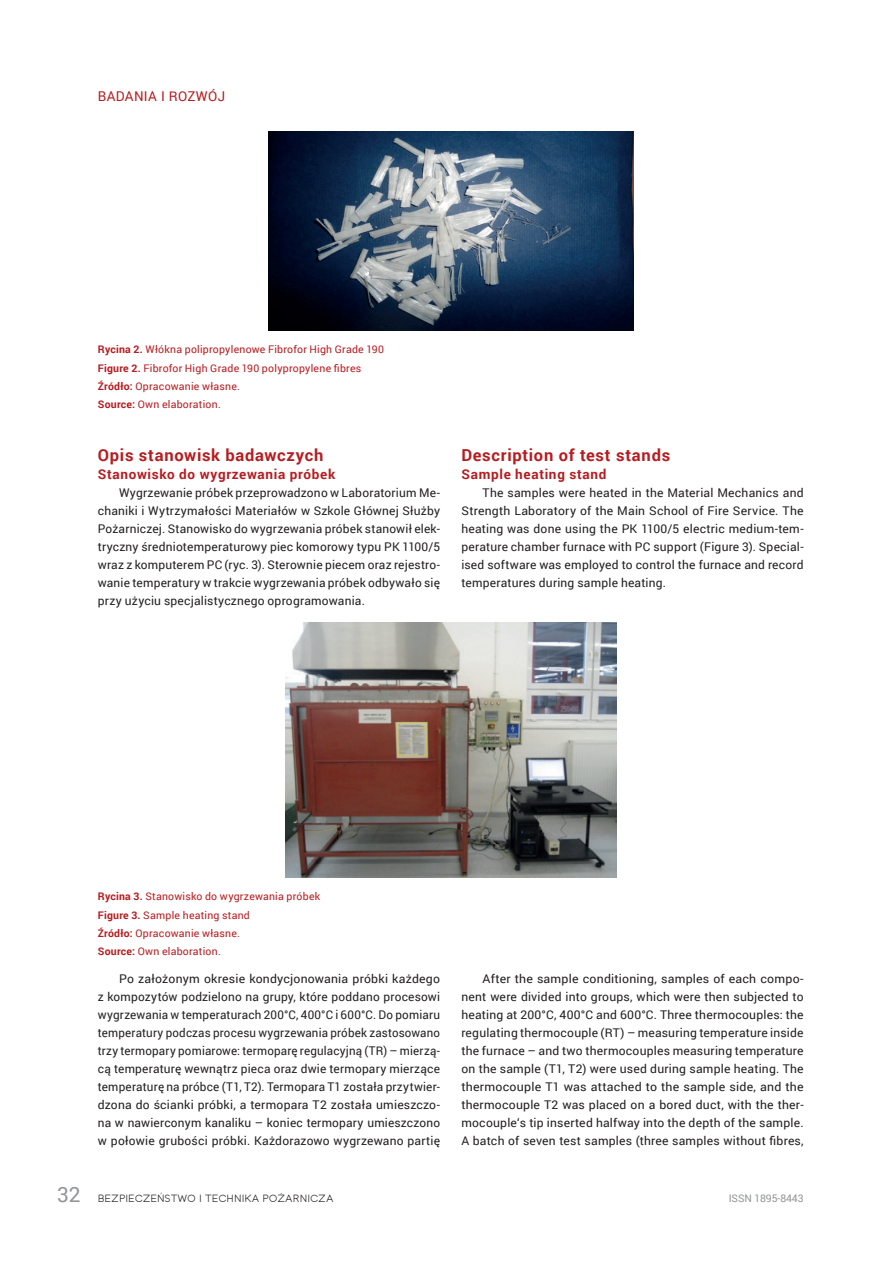
<style>
.page{position:relative;width:893px;height:1263px;background:#fff}
.page>*{position:absolute;margin:0;border:0;box-sizing:border-box;transform-origin:0 0}
.t1{font:21px "Roboto";color:#939598}
.t2{font:700 16.5px "Roboto";letter-spacing:.045em;color:#b61c20}
.t3{font:700 13.5px "Roboto";letter-spacing:.05em;color:#b61c20}
.t4{font:13.5px "Roboto";letter-spacing:.025em;color:#b61c20}
.t5{font:12px/18px "Roboto";letter-spacing:.02em;color:#231f20;text-align:justify}
.t6{font:10.5px/18.3px "Roboto";letter-spacing:.025em;color:#b61c20}
.t7{font:10.5px "Toma Sans";color:#231f20}
.t8{font:10.5px "Roboto";letter-spacing:-.01em;color:#939598}
.s1{font-weight:700}
</style>
<div class="page">
<img style="left:268px;top:132px;width:365px;height:199px">
<img style="left:285px;top:623px;width:331px;height:255px">
<p class="t4" style="left:98px;top:86px;width:129px">BADANIA I ROZWÓJ</p>
<p class="t6" style="left:98px;top:340px;width:288px"><span class="s1">Rycina 2.</span> Włókna polipropylenowe Fibrofor High Grade 190<br><span class="s1">Figure 2.</span> Fibrofor High Grade 190 polypropylene fibres <span class="s1">Źródło:</span> Opracowanie własne.<br><span class="s1">Source:</span> Own elaboration.</p>
<h2 class="t2" style="left:98px;top:443px;width:227px">Opis stanowisk badawczych</h2>
<p class="t3" style="left:98px;top:464px;width:239px">Stanowisko do wygrzewania próbek</p>
<p class="t5" style="left:98px;top:483px;width:344px;text-indent:21px">Wygrzewanie próbek przeprowadzono w Laboratorium Me&shy;chaniki i Wytrzymałości Materiałów w Szkole Głównej Służby Pożarniczej. Stanowisko do wygrzewania próbek stanowił elek&shy;tryczny średniotemperaturowy piec komorowy typu PK 1100/5 wraz z komputerem PC (ryc. 3). Sterownie piecem oraz rejestro&shy;wanie temperatury w trakcie wygrzewania próbek odbywało się przy użyciu specjalistycznego oprogramowania.</p>
<h2 class="t2" style="left:461px;top:443px;width:210px">Description of test stands</h2>
<p class="t3" style="left:461px;top:464px;width:147px">Sample heating stand</p>
<p class="t5" style="left:461px;top:483px;width:344px;text-indent:21px">The samples were heated in the Material Mechanics and Strength Laboratory of the Main School of Fire Service. The heating was done using the PK 1100/5 electric medium-tem&shy;perature chamber furnace with PC support (Figure 3). Special&shy;ised software was employed to control the furnace and record temperatures during sample heating.</p>
<h1 class="t1" style="left:57px;top:1179px;width:25px">32</h1>
<p class="t6" style="left:98px;top:887px;width:224px"><span class="s1">Rycina 3.</span> Stanowisko do wygrzewania próbek<br><span class="s1">Figure 3.</span> Sample heating stand<br><span class="s1">Źródło:</span> Opracowanie własne.<br><span class="s1">Source:</span> Own elaboration.</p>
<p class="t5" style="left:98px;top:969px;width:344px;text-indent:21px">Po założonym okresie kondycjonowania próbki każdego z kompozytów podzielono na grupy, które poddano procesowi wygrzewania w temperaturach 200°C, 400°C i 600°C. Do pomiaru temperatury podczas procesu wygrzewania próbek zastosowano trzy termopary pomiarowe: termoparę regulacyjną (TR) – mierzą&shy;cą temperaturę wewnątrz pieca oraz dwie termopary mierzące temperaturę na próbce (T1, T2). Termopara T1 została przytwier&shy;dzona do ścianki próbki, a termopara T2 została umieszczo&shy;na w nawierconym kanaliku – koniec termopary umieszczono w połowie grubości próbki. Każdorazowo wygrzewano partię</p>
<p class="t5" style="left:461px;top:969px;width:344px;text-indent:21px">After the sample conditioning, samples of each compo&shy;nent were divided into groups, which were then subjected to heating at 200°C, 400°C and 600°C. Three thermocouples: the regulating thermocouple (RT) – measuring temperature inside the furnace – and two thermocouples measuring temperature on the sample (T1, T2) were used during sample heating. The thermocouple T1 was attached to the sample side, and the thermocouple T2 was placed on a bored duct, with the ther&shy;mocouple‘s tip inserted halfway into the depth of the sample.<br>A batch of seven test samples (three samples without fibres,</p>
<p class="t7" style="left:98px;top:1190px;width:237px">BEZPIECZEŃSTWO I TECHNIKA POŻARNICZA</p>
<p class="t8" style="left:729px;top:1190px;width:76px">ISSN 1895-8443</p>
</div>
